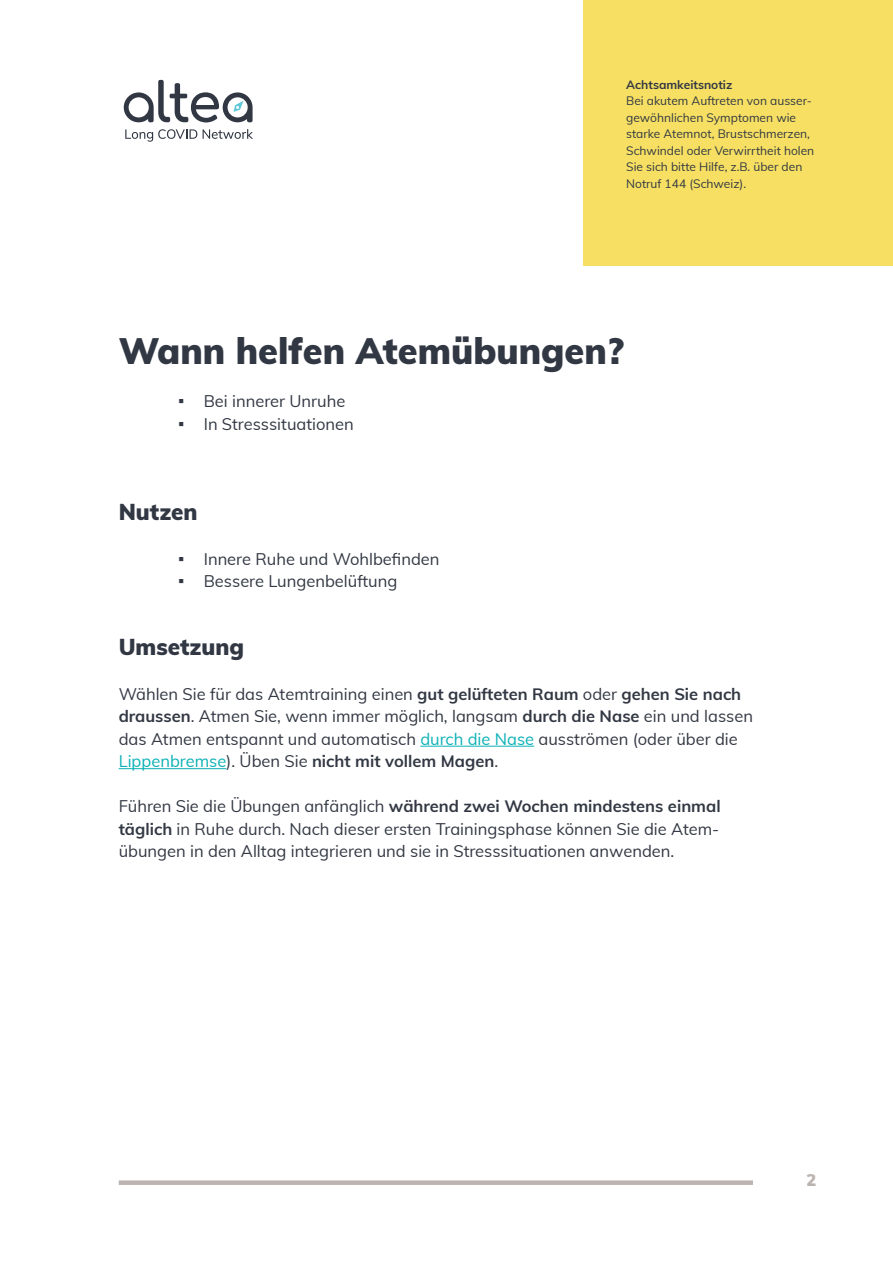
<style>
.page{position:relative;width:893px;height:1263px;background:#fff}
.page>*{position:absolute;margin:0;border:0;box-sizing:border-box;transform-origin:0 0}
.t1{font:900 36px "Muli";color:#323843}
.t2{font:900 22.5px "Muli";color:#323843}
.t3{font:16.5px/22.5px "Muli";color:#323843}
.t4{font:900 16.5px "Muli";color:#bcb4b1}
.t5{font:12px/16.5px "Muli";color:#323843}
.t6{font:700 12px "Muli";color:#323843}
.s1{font-family:"Arial";font-size:18px}
.s2{font-weight:700}
.s3{color:#0cb1b6}
</style>
<div class="page">
<div style="left:584px;top:0;width:309px;height:265px;background:#f6df62"></div>
<svg style="left:125px;top:129px;width:72px;height:13px"></svg>
<svg style="left:203px;top:129px;width:49px;height:10px"></svg>
<svg style="left:124px;top:80px;width:128px;height:42px"></svg>
<div style="left:119px;top:1180px;width:634px;height:5px;background:#bcb4b1"></div>
<hr style="left:420px;top:746px;width:114px;height:1px;background:#0cb1b6">
<hr style="left:119px;top:768px;width:107px;height:1px;background:#0cb1b6">
<p class="t6" style="left:626px;top:76px;width:108px">Achtsamkeitsnotiz</p>
<p class="t5" style="left:626px;top:92px;width:190px">Bei akutem Auftreten von ausser&shy;gewöhnlichen Symptomen wie starke Atemnot, Brustschmerzen,<br>Schwindel oder Verwirrtheit holen<br>Sie sich bitte Hilfe, z.B. über den<br>Notruf 144 (Schweiz).</p>
<h1 class="t1" style="left:119px;top:325px;width:507px">Wann helfen Atemübungen?</h1>
<p class="t3" style="left:178px;top:389px;width:169px"><span class="s1">▪</span> Bei innerer Unruhe</p>
<p class="t3" style="left:178px;top:412px;width:177px"><span class="s1">▪</span> In Stresssituationen</p>
<h2 class="t2" style="left:119px;top:495px;width:80px">Nutzen</h2>
<p class="t3" style="left:178px;top:547px;width:263px"><span class="s1">▪</span> Innere Ruhe und Wohlbefinden</p>
<p class="t3" style="left:178px;top:569px;width:221px"><span class="s1">▪</span> Bessere Lungenbelüftung</p>
<h2 class="t2" style="left:119px;top:630px;width:127px">Umsetzung</h2>
<p class="t3" style="left:119px;top:682px;width:636px">Wählen Sie für das Atemtraining einen <span class="s2">gut gelüfteten Raum</span> oder <span class="s2">gehen Sie nach draussen</span>. Atmen Sie, wenn immer möglich, langsam <span class="s2">durch die Nase</span> ein und lassen das Atmen entspannt und automatisch <span class="s3">durch die Nase</span> ausströmen (oder über die <span class="s3">Lippenbremse</span>). Üben Sie <span class="s2">nicht mit vollem Magen</span>.</p>
<p class="t3" style="left:119px;top:794px;width:603px;text-align:justify">Führen Sie die Übungen anfänglich <span class="s2">während zwei Wochen mindestens einmal täglich</span> in Ruhe durch. Nach dieser ersten Trainingsphase können Sie die Atem&shy;übungen in den Alltag integrieren und sie in Stresssituationen anwenden.</p>
<p class="t4" style="left:806px;top:1168px;width:11px">2</p>
</div>
